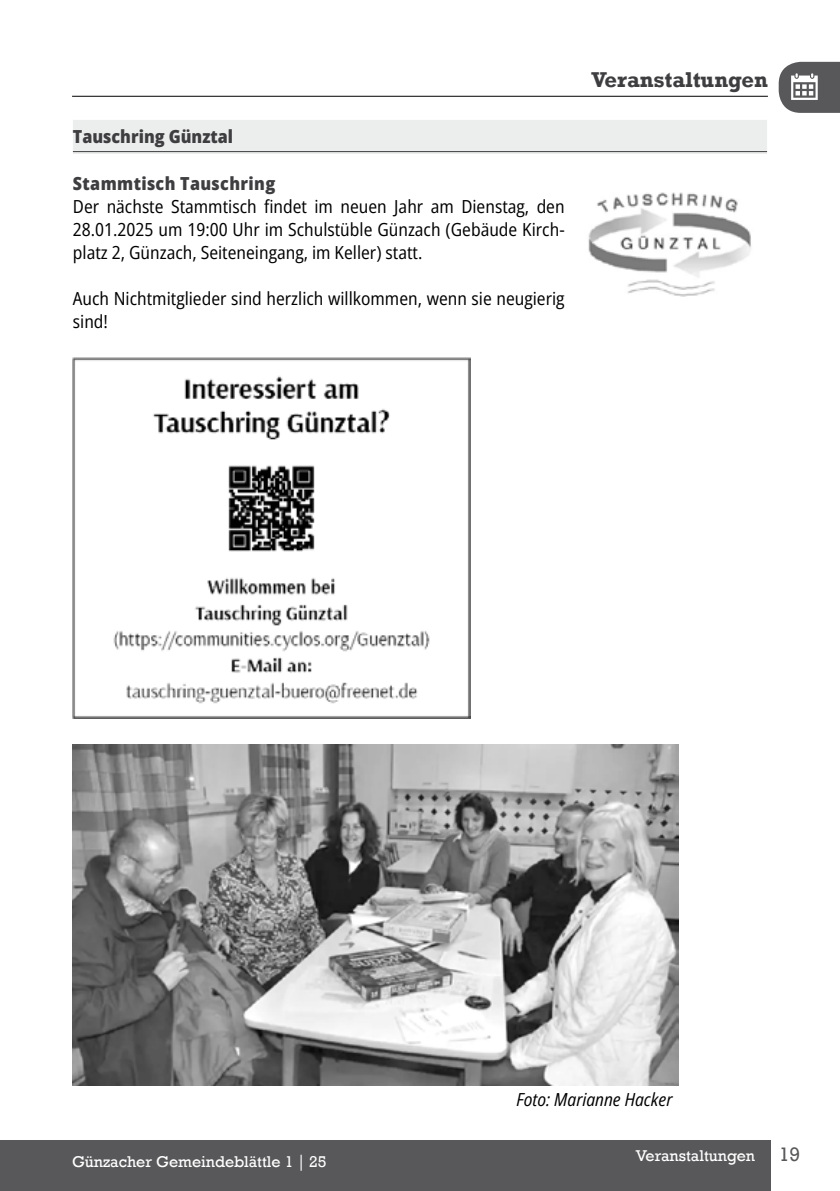
<style>
.page{position:relative;width:840px;height:1191px;background:#fff}
.page>*{position:absolute;margin:0;border:0;box-sizing:border-box;transform-origin:0 0}
.t1{font:700 22px "Rockwell";color:#3e3d40}
.t2{font:semi-condensed 18px/23px "Open Sans";color:#000;text-align:justify}
.t3{font:800 semi-condensed 18px "Open Sans";letter-spacing:.02em;color:#3e3d40}
.t4{font:italic semi-condensed 18px "Open Sans";color:#000}
.t5{font:800 semi-condensed 18px "Open Sans";color:#3e3d40}
.t6{font:16px "Rockwell";color:#fff}
.s1{font-family:"Open Sans";font-stretch:semi-condensed}
.s2{font-size:20px;color:#58585a}
</style>
<div class="page">
<div style="left:0;top:1140px;width:770px;height:51px;background:#58585a"></div>
<hr style="left:72px;top:96px;width:695px;height:1px;background:#000">
<svg style="left:778px;top:62px;width:61px;height:51px"></svg>
<div style="left:73px;top:120px;width:693px;height:34px;background:#eceded"></div>
<hr style="left:73px;top:151px;width:693px;height:1px;background:#3e3d40">
<img style="left:588px;top:192px;width:163px;height:105px">
<img style="left:72px;top:357px;width:398px;height:361px">
<img style="left:72px;top:744px;width:605px;height:341px">
<p class="t5" style="left:73px;top:124px;width:162px">Tauschring Günztal</p>
<p class="t3" style="left:73px;top:171px;width:204px">Stammtisch Tauschring</p>
<p class="t2" style="left:73px;top:195px;width:493px">Der nächste Stammtisch findet im neuen Jahr am Dienstag, den 28.01.2025 um 19:00 Uhr im Schulstüble Günzach (Gebäude Kirch&shy;platz 2, Günzach, Seiteneingang, im Keller) statt.</p>
<p class="t2" style="left:73px;top:287px;width:493px">Auch Nichtmitglieder sind herzlich willkommen, wenn sie neugierig sind!</p>
<p class="t1" style="left:591px;top:67px;width:178px">Veranstaltungen</p>
<p class="t6" style="left:72px;top:1152px;width:256px">Günzacher Gemeindeblättle 1 <span class="s1">|</span> 25</p>
<p class="t4" style="left:516px;top:1086px;width:157px">Foto: Marianne Hacker</p>
<p class="t6" style="left:635px;top:1146px;width:166px">Veranstaltungen <span class="s2">19</span></p>
</div>
